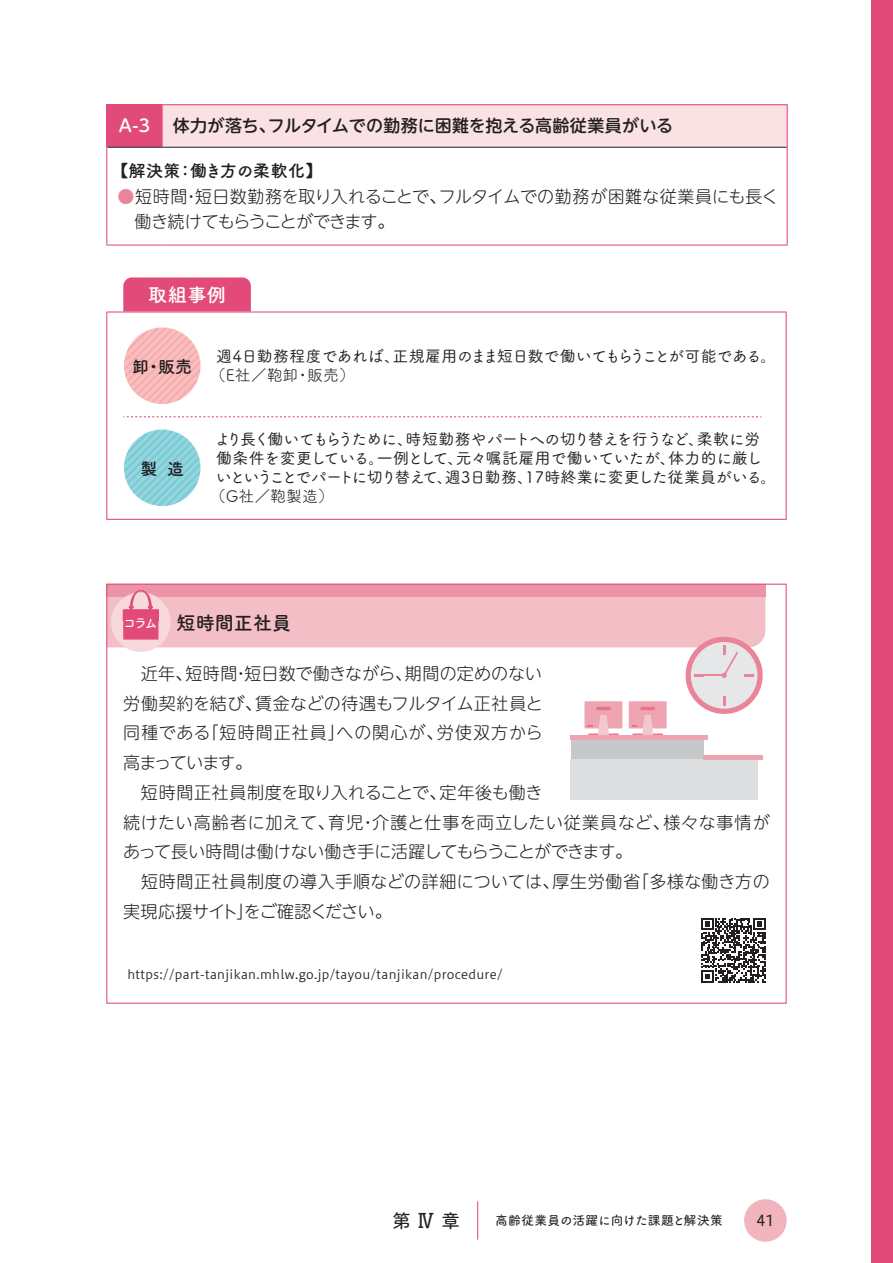
<style>
.page{position:relative;width:893px;height:1263px;background:#fff}
.page>*{position:absolute;margin:0;border:0;box-sizing:border-box;transform-origin:0 0}
.t1{font:19.2px "Tsuku A Rd Gothic Std B";color:#231f20}
.t2{font:19.2px "Tsuku A Rd Gothic Std B";color:#fff}
.t3{font:19.2px "Tsuku A Rd Gothic Std D";color:#231f20}
.t4{font:300 16.95px/29.7px "UD Shin M Go Pr 6";letter-spacing:.01em;color:#231f20}
.t5{font:300 16.95px/25.5px "UD Shin M Go Pr 6";letter-spacing:-.015em;color:#231f20}
.t6{font:500 16.95px "UD Shin M Go Pr 6";color:#231f20}
.t7{font:16.95px "Tsuku A Rd Gothic Std B";color:#231f20}
.t8{font:500 16.95px "UD Shin M Go Pr 6";color:#fff}
.t9{font:15.9px/19.2px "Tsuku A Rd Gothic Std M";letter-spacing:-.035em;color:#231f20}
.t10{font:15.9px "Tsuku A Rd Gothic Std R";color:#231f20}
.t11{font:14.85px "Hiragino UD Sans Std N W4";color:#231f20}
.t12{font:13.8px "Tsuku A Rd Gothic Std D";color:#fff}
.t13{font:12.75px "Tsuku A Rd Gothic Std D";letter-spacing:.015em;color:#231f20}
.t14{font:12.15px "Hiragino UD Sans Std N W3";letter-spacing:.025em;color:#231f20}
.s1{color:#ea8499}
.s2{font-family:"UD Shin M Go Pr 6"}
</style>
<div class="page">
<div style="left:872px;top:0;width:21px;height:1263px;background:#e24b79"></div>
<div style="left:744px;top:1199px;width:43px;height:43px;background:#f1b5be;border-radius:50%"></div>
<hr style="left:477px;top:1201px;width:1px;height:38px;background:#e24b79">
<div style="left:107px;top:105px;width:55px;height:42px;background:#e24b79"></div>
<div style="left:162px;top:105px;width:625px;height:42px;background:#f9e1e4"></div>
<hr style="left:107px;top:147px;width:55px;height:1px;background:#231f20">
<hr style="left:162px;top:147px;width:625px;height:1px;background:#231f20">
<hr style="left:106px;top:104px;width:56px;height:1px;background:#e24b79">
<hr style="left:106px;top:105px;width:1px;height:42px;background:#e24b79">
<hr style="left:162px;top:104px;width:626px;height:1px;background:#e24b79">
<hr style="left:162px;top:105px;width:1px;height:42px;background:#e24b79">
<hr style="left:787px;top:105px;width:1px;height:42px;background:#e24b79">
<hr style="left:106px;top:147px;width:1px;height:97px;background:#e24b79">
<hr style="left:787px;top:147px;width:1px;height:97px;background:#e24b79">
<hr style="left:106px;top:244px;width:56px;height:2px;background:#e24b79">
<hr style="left:162px;top:244px;width:626px;height:2px;background:#e24b79">
<svg style="left:108px;top:586px;width:657px;height:149px"></svg>
<div style="left:571px;top:737px;width:133px;height:63px;background:#c7c8ca"></div>
<hr style="left:571px;top:735px;width:137px;height:4px;background:#eea4b1">
<div style="left:571px;top:759px;width:187px;height:41px;background:#dddee0"></div>
<hr style="left:704px;top:755px;width:59px;height:4px;background:#eea4b1">
<svg style="left:702px;top:918px;width:63px;height:64px"></svg>
<div style="left:123px;top:277px;width:128px;height:34px;background:#e24b79"></div>
<svg style="left:106px;top:311px;width:681px;height:209px"></svg>
<svg style="left:123px;top:416px;width:638px;height:1px"></svg>
<p class="t8" style="left:119px;top:112px;width:33px">A-3</p>
<p class="t6" style="left:173px;top:112px;width:502px">体力が落ち、フルタイムでの勤務に困難を抱える高齢従業員がいる</p>
<p class="t7" style="left:111px;top:158px;width:213px">【解決策：働き方の柔軟化】</p>
<p class="t5" style="left:134px;top:182px;width:646px;text-indent:-17px"><span class="s1">●</span>短時間・短日数勤務を取り入れることで、フルタイムでの勤務が困難な従業員にも長く働き続けてもらうことができます。</p>
<p class="t2" style="left:148px;top:279px;width:79px">取組事例</p>
<p class="t7" style="left:132px;top:353px;width:62px">卸・販売</p>
<p class="t7" style="left:140px;top:455px;width:45px">製 造</p>
<p class="t9" style="left:216px;top:346px;width:562px">週4日勤務程度であれば、正規雇用のまま短日数で働いてもらうことが可能である。</p>
<p class="t10" style="left:210px;top:363px;width:147px">（E社／鞄卸・販売）</p>
<p class="t9" style="left:215px;top:428px;width:563px">より長く働いてもらうために、時短勤務やパートへの切り替えを行うなど、柔軟に労働条件を変更している。一例として、元々嘱託雇用で働いていたが、体力的に厳しいということでパートに切り替えて、週3日勤務、17時終業に変更した従業員がいる。</p>
<p class="t10" style="left:210px;top:484px;width:126px">（G社／鞄製造）</p>
<p class="t1" style="left:177px;top:607px;width:116px">短時間正社員</p>
<p class="t12" style="left:123px;top:612px;width:37px">コラム</p>
<p class="t4" style="left:123px;top:657px;width:648px">　近年、短時間・短日数で働きながら、期間の定めのない<br>労働契約を結び、賃金などの待遇もフルタイム正社員と<br>同種である「短時間正社員」への関心が、労使双方から<br>高まっています。<br>　短時間正社員制度を取り入れることで、定年後も働き<br>続けたい高齢者に加えて、育児・介護と仕事を両立したい従業員など、様々な事情があって長い時間は働けない働き手に活躍してもらうことができます。<br>　短時間正社員制度の導入手順などの詳細については、厚生労働省「多様な働き方の実現応援サイト」をご確認ください。</p>
<p class="t14" style="left:127px;top:965px;width:377px">https://part-tanjikan.mhlw.go.jp/tayou/tanjikan/procedure/</p>
<p class="t3" style="left:392px;top:1206px;width:70px">第 <span class="s2">Ⅳ</span> 章</p>
<p class="t13" style="left:495px;top:1211px;width:229px">高齢従業員の活躍に向けた課題と解決策</p>
<p class="t11" style="left:756px;top:1209px;width:20px">41</p>
</div>
